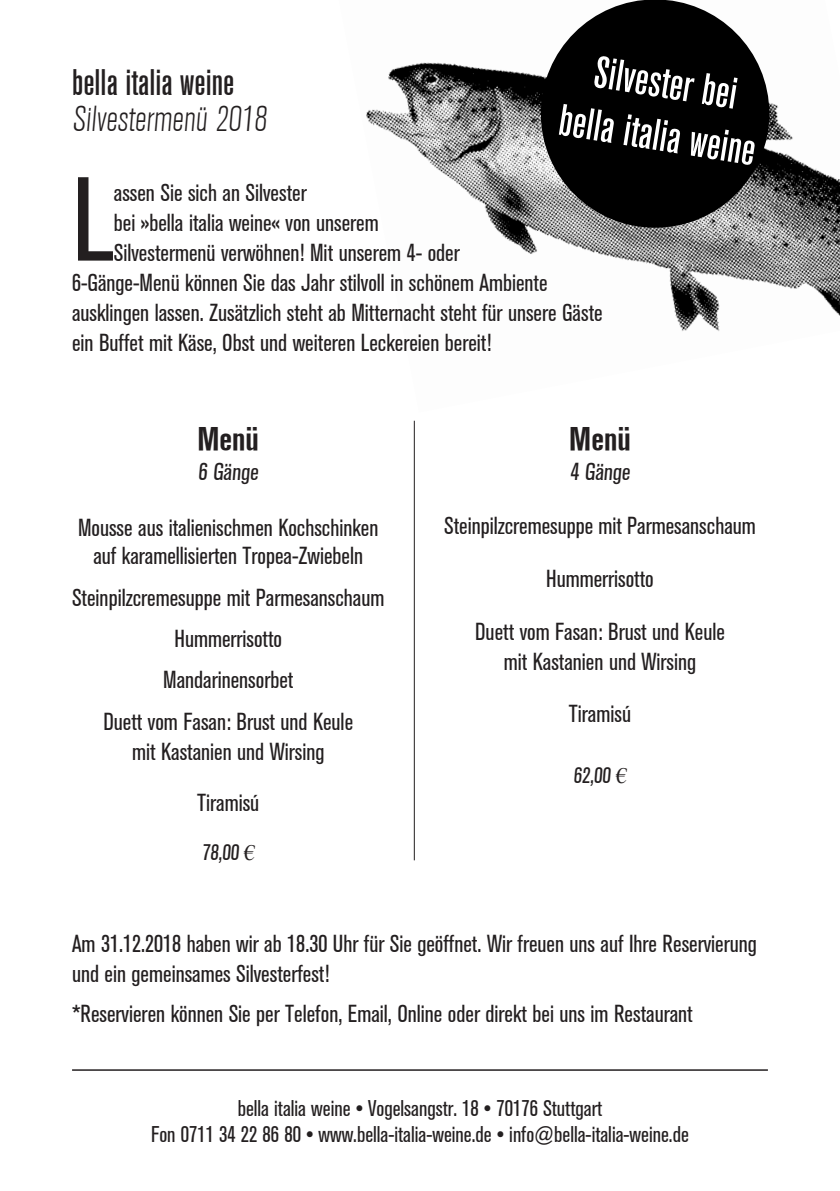
<style>
.page{position:relative;width:840px;height:1191px;background:#fff}
.page>*{position:absolute;margin:0;border:0;box-sizing:border-box;transform-origin:0 0}
.t1{font:118px "AGB Ecn";color:#231f20}
.t2{font:44px/52.8px "AGBE Mdcn";color:#fff;text-align:center}
.t3{font:36px "AGBE Lcn";color:#231f20}
.t4{font:36px "AGBE Mdcn";color:#231f20}
.t5{font:32px "AGB Eboldcn";color:#231f20}
.t6{font:24px/52.6px "AGB Ecn";color:#231f20;text-align:center}
.t7{font:22.2px/26.6px "AGB Ecn";color:#231f20;text-align:center}
.t8{font:22px "AGB Ecn";color:#231f20}
.s1{font-family:"Times New Roman"}
</style>
<div class="page">
<img style="left:366px;top:0;width:473px;height:331px">
<div style="left:540px;top:0;width:228px;height:228px;background:#000;border-radius:50%"></div>
<hr style="left:72px;top:1069px;width:695px;height:1px;background:#231f20">
<hr style="left:413px;top:421px;width:1px;height:439px;background:#231f20">
<h3 class="t4" style="left:72px;top:62px;width:164px">bella italia weine</h3>
<h3 class="t3" style="left:72px;top:99px;width:199px">Silvestermenü 2018</h3>
<h2 class="t2" style="left:571px;top:42px;width:200px;rotate:9deg">Silvester bei bella italia weine</h2>
<h1 class="t1" style="left:72px;top:154px;width:43px">L</h1>
<p class="t6" style="left:114px;top:166px;width:194px">assen Sie sich an Silvester</p>
<p class="t6" style="left:114px;top:196px;width:266px">bei »bella italia weine« von unserem</p>
<p class="t6" style="left:114px;top:226px;width:347px">Silvestermenü verwöhnen! Mit unserem 4- oder</p>
<p class="t6" style="left:72px;top:256px;width:476px">6-Gänge-Menü können Sie das Jahr stilvoll in schönem Ambiente</p>
<p class="t6" style="left:72px;top:286px;width:531px">ausklingen lassen. Zusätzlich steht ab Mitternacht steht für unsere Gäste</p>
<p class="t6" style="left:72px;top:316px;width:420px">ein Buffet mit Käse, Obst und weiteren Leckereien bereit!</p>
<h3 class="t5" style="left:197px;top:421px;width:63px">Menü</h3>
<p class="t6" style="left:198px;top:446px;width:64px">6 Gänge</p>
<p class="t6" style="left:78px;top:514px;width:302px;line-height:28px">Mousse aus italienischmen Kochschinken auf karamellisierten Tropea-Zwiebeln</p>
<p class="t6" style="left:72px;top:577px;width:314px;line-height:41.4px">Steinpilzcremesuppe mit Parmesanschaum<br>Hummerrisotto<br>Mandarinensorbet<br>Duett vom Fasan: Brust und Keule</p>
<p class="t6" style="left:132px;top:726px;width:194px;line-height:51.4px">mit Kastanien und Wirsing<br>Tiramisú</p>
<p class="t8" style="left:202px;top:840px;width:57px">78,00 <span class="s1">€</span></p>
<h3 class="t5" style="left:569px;top:421px;width:63px">Menü</h3>
<p class="t6" style="left:569px;top:446px;width:64px">4 Gänge</p>
<p class="t6" style="left:444px;top:500px;width:313px">Steinpilzcremesuppe mit Parmesanschaum<br>Hummerrisotto<br>Duett vom Fasan: Brust und Keule</p>
<p class="t6" style="left:503px;top:635px;width:194px">mit Kastanien und Wirsing<br>Tiramisú</p>
<p class="t8" style="left:573px;top:763px;width:57px">62,00 <span class="s1">€</span></p>
<p class="t6" style="left:72px;top:929px;width:685px;line-height:30px;text-align:left">Am 31.12.2018 haben wir ab 18.30 Uhr für Sie geöffnet. Wir freuen uns auf Ihre Reservierung und ein gemeinsames Silvesterfest!</p>
<p class="t6" style="left:72px;top:988px;width:621px">*Reservieren können Sie per Telefon, Email, Online oder direkt bei uns im Restaurant</p>
<p class="t7" style="left:151px;top:1095px;width:539px">bella italia weine • Vogelsangstr. 18 • 70176 Stuttgart<br>Fon 0711 34 22 86 80 • www.bella-italia-weine.de • info@bella-italia-weine.de</p>
</div>
